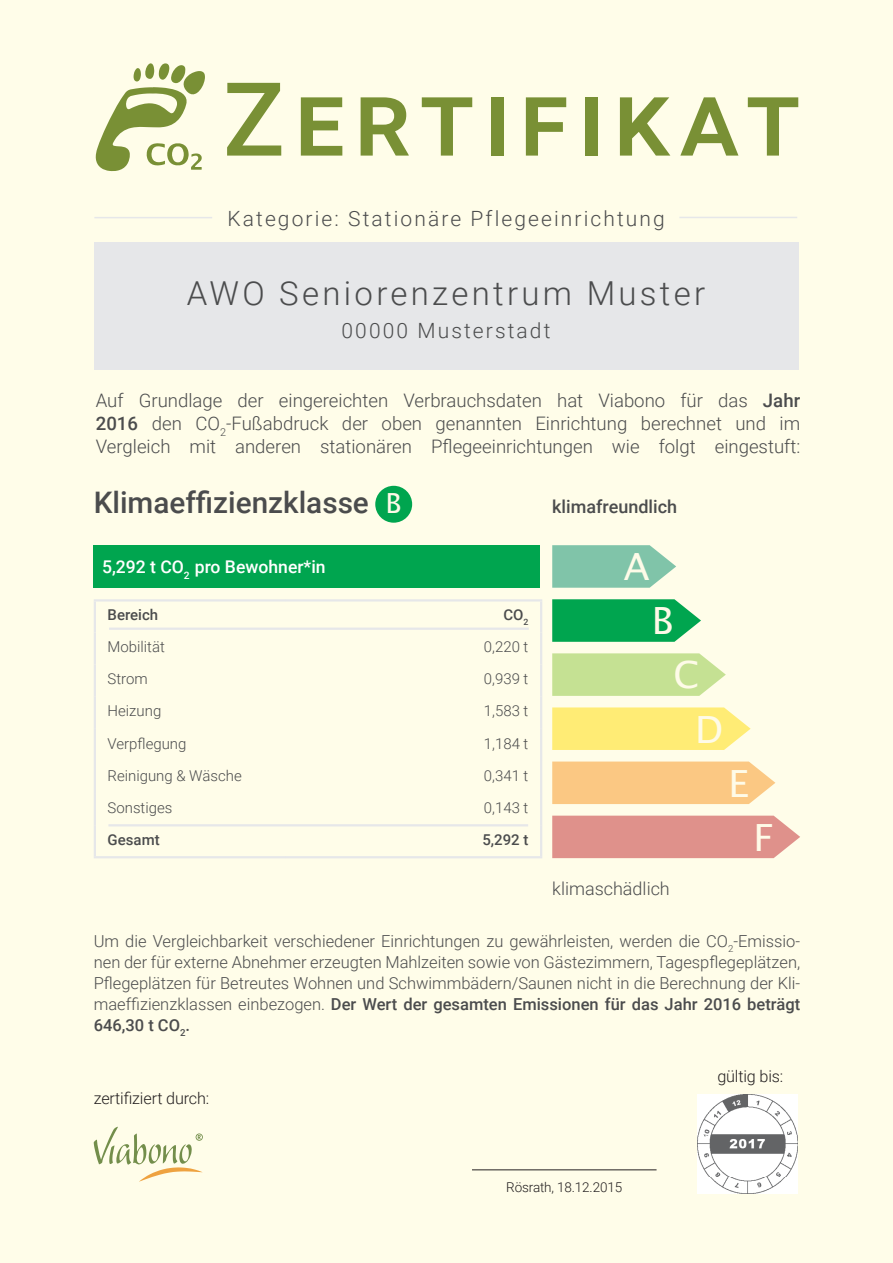
<style>
.page{position:relative;width:893px;height:1263px;background:#fffde9}
.page>*{position:absolute;margin:0;border:0;box-sizing:border-box;transform-origin:0 0}
.t1{font:500 102.3px "Roboto";letter-spacing:.1em;color:#799035}
.t2{font:37.5px "Lucida Sans Unicode";color:#fef9e7}
.t3{font:300 33px "Roboto";letter-spacing:.1em;color:#4b4c4d}
.t4{font:500 29.7px "Roboto";color:#4b4c4d}
.t5{font:27.75px "Lucida Sans Unicode";color:#fef9e7}
.t6{font:300 21px "Roboto";letter-spacing:.1em;color:#4b4c4d}
.t7{font:300 18.6px/23px "Roboto";color:#4b4c4d;text-align:justify}
.t8{font:500 18px "Roboto";color:#4b4c4d}
.t9{font:300 18px "Roboto";color:#4b4c4d}
.t10{font:500 17.55px "Roboto";color:#fff}
.t11{font:300 16.5px/21px "Roboto";color:#4b4c4d;text-align:justify}
.t12{font:300 16.2px "Roboto";letter-spacing:-.01em;color:#231f20}
.t13{font:300 15px "Roboto";color:#4b4c4d}
.t14{font:500 15px "Roboto";color:#4b4c4d}
.t15{font:300 13.5px "Roboto";letter-spacing:-.01em;color:#231f20}
.s1{font-weight:500}
</style>
<div class="page">
<svg style="left:95px;top:63px;width:110px;height:108px"></svg>
<hr style="left:94px;top:599px;width:192px;height:2px;background:#e6e7e9">
<hr style="left:94px;top:601px;width:2px;height:31px;background:#e6e7e9">
<hr style="left:286px;top:599px;width:256px;height:2px;background:#e6e7e9">
<hr style="left:540px;top:601px;width:2px;height:31px;background:#e6e7e9">
<hr style="left:94px;top:632px;width:2px;height:33px;background:#e6e7e9">
<hr style="left:540px;top:632px;width:2px;height:33px;background:#e6e7e9">
<hr style="left:94px;top:665px;width:2px;height:32px;background:#e6e7e9">
<hr style="left:540px;top:665px;width:2px;height:32px;background:#e6e7e9">
<hr style="left:94px;top:697px;width:2px;height:32px;background:#e6e7e9">
<hr style="left:540px;top:697px;width:2px;height:32px;background:#e6e7e9">
<hr style="left:94px;top:729px;width:2px;height:32px;background:#e6e7e9">
<hr style="left:540px;top:729px;width:2px;height:32px;background:#e6e7e9">
<hr style="left:94px;top:761px;width:2px;height:32px;background:#e6e7e9">
<hr style="left:540px;top:761px;width:2px;height:32px;background:#e6e7e9">
<hr style="left:94px;top:793px;width:2px;height:32px;background:#e6e7e9">
<hr style="left:540px;top:793px;width:2px;height:32px;background:#e6e7e9">
<hr style="left:94px;top:825px;width:2px;height:31px;background:#e6e7e9">
<hr style="left:540px;top:825px;width:2px;height:31px;background:#e6e7e9">
<hr style="left:94px;top:856px;width:192px;height:2px;background:#e6e7e9">
<hr style="left:286px;top:856px;width:256px;height:2px;background:#e6e7e9">
<div style="left:94px;top:545px;width:446px;height:43px;background:#00a54f"></div>
<svg style="left:552px;top:545px;width:124px;height:43px;background:#8ecab0"></svg>
<svg style="left:552px;top:599px;width:149px;height:43px;background:#19ad5e"></svg>
<svg style="left:552px;top:653px;width:174px;height:43px;background:#cae39a"></svg>
<svg style="left:552px;top:707px;width:199px;height:43px;background:#ffed7e"></svg>
<svg style="left:552px;top:761px;width:223px;height:43px;background:#fbcb8a"></svg>
<div style="left:552px;top:816px;width:248px;height:42px;background:#df918b"></div>
<div style="left:375px;top:486px;width:37px;height:37px;background:#00a54f;border-radius:50%"></div>
<hr style="left:472px;top:1169px;width:185px;height:1px;background:#231f20">
<svg style="left:94px;top:1127px;width:109px;height:54px"></svg>
<hr style="left:108px;top:824px;width:420px;height:2px;background:#e6e7e9">
<hr style="left:109px;top:628px;width:420px;height:2px;background:#e6e7e9">
<img style="left:698px;top:1094px;width:99px;height:99px">
<div style="left:94px;top:242px;width:705px;height:128px;background:#e6e7e9"></div>
<hr style="left:94px;top:217px;width:118px;height:1px;background:#e6e7e9">
<hr style="left:679px;top:217px;width:118px;height:1px;background:#e6e7e9">
<h1 class="t1" style="left:223px;top:48px;width:578px">Zertifikat</h1>
<p class="t6" style="left:227px;top:204px;width:439px">Kategorie: Stationäre Pflegeeinrichtung</p>
<h3 class="t3" style="left:187px;top:270px;width:520px">AWO Seniorenzentrum Muster</h3>
<p class="t6" style="left:342px;top:316px;width:210px">00000 Musterstadt</p>
<p class="t7" style="left:96px;top:388px;width:706px">Auf Grundlage der eingereichten Verbrauchsdaten hat Viabono für das <span class="s1">Jahr 2016</span> den CO<sub>2</sub>-Fußabdruck der oben genannten Einrichtung berechnet und im Vergleich mit anderen stationären Pflegeeinrichtungen wie folgt eingestuft:</p>
<h3 class="t4" style="left:94px;top:482px;width:277px">Klimaeffizienzklasse</h3>
<h3 class="t5" style="left:386px;top:481px;width:17px">B</h3>
<p class="t8" style="left:552px;top:494px;width:126px">klimafreundlich</p>
<p class="t10" style="left:102px;top:555px;width:225px">5,292 t CO<sub>2</sub> pro Bewohner*in</p>
<h2 class="t2" style="left:624px;top:537px;width:27px">A</h2>
<p class="t14" style="left:108px;top:604px;width:52px">Bereich</p>
<p class="t14" style="left:503px;top:604px;width:27px">CO<sub>2</sub></p>
<p class="t13" style="left:108px;top:636px;width:59px">Mobilität</p>
<p class="t13" style="left:484px;top:636px;width:46px">0,220 t</p>
<p class="t13" style="left:108px;top:668px;width:42px">Strom</p>
<p class="t13" style="left:484px;top:668px;width:46px">0,939 t</p>
<p class="t13" style="left:108px;top:701px;width:55px">Heizung</p>
<p class="t13" style="left:484px;top:701px;width:46px">1,583 t</p>
<p class="t13" style="left:108px;top:733px;width:80px">Verpflegung</p>
<p class="t13" style="left:484px;top:733px;width:46px">1,184 t</p>
<p class="t13" style="left:108px;top:765px;width:136px">Reinigung &amp; Wäsche</p>
<p class="t13" style="left:484px;top:765px;width:46px">0,341 t</p>
<p class="t13" style="left:108px;top:797px;width:66px">Sonstiges</p>
<p class="t13" style="left:484px;top:797px;width:46px">0,143 t</p>
<p class="t14" style="left:108px;top:829px;width:54px">Gesamt</p>
<p class="t14" style="left:482px;top:829px;width:48px">5,292 t</p>
<h2 class="t2" style="left:652px;top:591px;width:23px">B</h2>
<h2 class="t2" style="left:673px;top:645px;width:27px">C</h2>
<h2 class="t2" style="left:695px;top:699px;width:30px">D</h2>
<h2 class="t2" style="left:728px;top:754px;width:22px">E</h2>
<h2 class="t2" style="left:753px;top:808px;width:22px">F</h2>
<p class="t9" style="left:552px;top:876px;width:119px">klimaschädlich</p>
<p class="t11" style="left:94px;top:930px;width:708px">Um die Vergleichbarkeit verschiedener Einrichtungen zu gewährleisten, werden die CO<sub>2</sub>-Emissio&shy;nen der für externe Abnehmer erzeugten Mahlzeiten sowie von Gästezimmern, Tagespflegeplätzen, Pflegeplätzen für Betreutes Wohnen und Schwimmbädern/Saunen nicht in die Berechnung der Kli&shy;maeffizienzklassen einbezogen. <span class="s1">Der Wert der gesamten Emissionen für das Jahr 2016 beträgt 646,30 t CO</span><sub>2</sub><span class="s1">.</span></p>
<p class="t12" style="left:94px;top:1087px;width:117px">zertifiziert durch:</p>
<p class="t15" style="left:506px;top:1177px;width:117px">Rösrath, 18.12.2015</p>
<p class="t12" style="left:717px;top:1065px;width:67px">gültig bis:</p>
</div>
